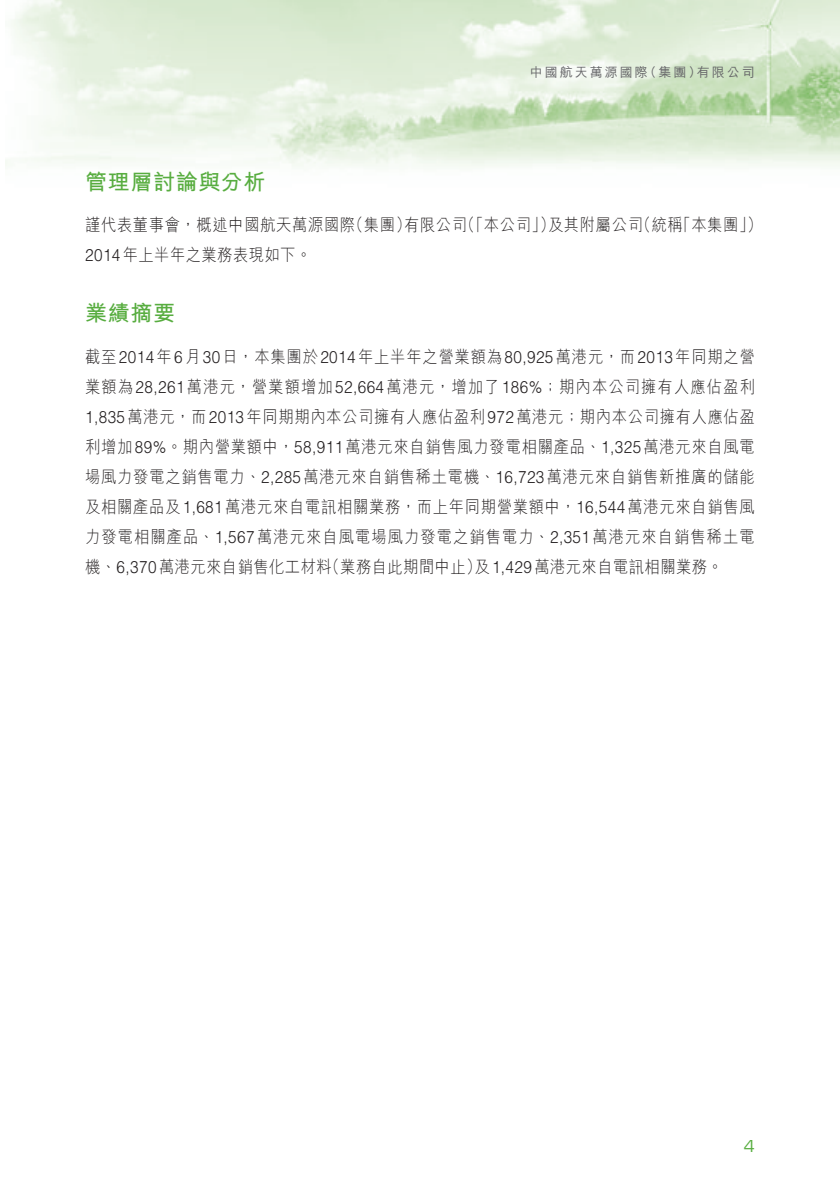
<style>
.page{position:relative;width:840px;height:1191px;background:#fff}
.page>*{position:absolute;margin:0;border:0;box-sizing:border-box;transform-origin:0 0}
._3__標題{font:700 22px "M Hei HK";letter-spacing:.03em;color:#58ad40}
._1__內文{font:300 17px/30px "M Hei HK";letter-spacing:.045em;color:#231f20;scale:.9 1}
._1__內文-2{font:300 17px "M Hei HK";letter-spacing:.07em;color:#231f20;scale:.9 1}
._1__內文-3{font:300 17px "M Hei HK";letter-spacing:.065em;color:#231f20;scale:.9 1}
.t1{font:16px "Eurostile LT Std";color:#58ad40}
.t2{font:500 13px "M Hei HK";letter-spacing:.155em;color:#636366}
.s1{font-family:"Helvetica LT Std"}
</style>
<div class="page">
<img style="left:6px;top:0;width:833px;height:167px">
<p class="_3__標題" style="left:85px;top:166px;width:182px">管理層討論與分析</p>
<p class="t2" style="left:643px;top:63px;width:59px">（集團）</p>
<p class="t2" style="left:696px;top:63px;width:59px">有限公司</p>
<p class="t2" style="left:529px;top:63px;width:119px">中國航天萬源國際</p>
<p class="_1__內文" style="left:348px;top:210px;width:71px">（集團）</p>
<p class="_1__內文" style="left:459px;top:210px;width:107px">（「本公司」）</p>
<p class="_1__內文" style="left:635px;top:210px;width:54px">（統稱</p>
<p class="_1__內文" style="left:675px;top:210px;width:98px">「本集團 (「</p>
<p class="_1__內文" style="left:547px;top:210px;width:107px">及其附屬公司</p>
<p class="_1__內文" style="left:85px;top:210px;width:301px">謹代表董事會，概述中國航天萬源國際<br><span class="s1">2014</span>年上半年之業務表現如下。</p>
<p class="_3__標題" style="left:85px;top:297px;width:91px">業績摘要</p>
<p class="_1__內文" style="left:85px;top:341px;width:745px">截至<span class="s1">2014</span>年<span class="s1">6</span>月<span class="s1">30</span>日，本集團於<span class="s1">2014</span>年上半年之營業額為<span class="s1">80,925</span>萬港元，而<span class="s1">2013</span>年同期之營</p>
<p class="_1__內文-2" style="left:85px;top:377px;width:745px">業額為<span class="s1">28,261</span>萬港元，營業額增加<span class="s1">52,664</span>萬港元，增加了<span class="s1">186%</span>；期內本公司擁有人應佔盈利</p>
<p class="_1__內文" style="left:85px;top:401px;width:745px"><span class="s1">1,835</span>萬港元，而<span class="s1">2013</span>年同期期內本公司擁有人應佔盈利<span class="s1">972</span>萬港元；期內本公司擁有人應佔盈</p>
<p class="_1__內文" style="left:85px;top:431px;width:745px">利增加<span class="s1">89%</span>。期內營業額中，<span class="s1">58,911</span>萬港元來自銷售風力發電相關產品、<span class="s1">1,325</span>萬港元來自風電</p>
<p class="_1__內文" style="left:85px;top:461px;width:745px">場風力發電之銷售電力、<span class="s1">2,285</span>萬港元來自銷售稀土電機、<span class="s1">16,723</span>萬港元來自銷售新推廣的儲能</p>
<p class="_1__內文" style="left:85px;top:491px;width:745px">及相關產品及<span class="s1">1,681</span>萬港元來自電訊相關業務，而上年同期營業額中，<span class="s1">16,544</span>萬港元來自銷售風</p>
<p class="_1__內文-3" style="left:85px;top:527px;width:745px">力發電相關產品、<span class="s1">1,567</span>萬港元來自風電場風力發電之銷售電力、<span class="s1">2,351</span>萬港元來自銷售稀土電</p>
<p class="_1__內文" style="left:324px;top:551px;width:444px">（業務自此期間中止及） <span class="s1">1,429</span>萬港元來自電訊相關業務。</p>
<p class="_1__內文" style="left:404px;top:210px;width:72px">有限公司</p>
<p class="_1__內文" style="left:85px;top:551px;width:275px">機、<span class="s1">6,370</span>萬港元來自銷售化工材料</p>
<p class="t1" style="left:743px;top:1136px;width:13px">4</p>
</div>
